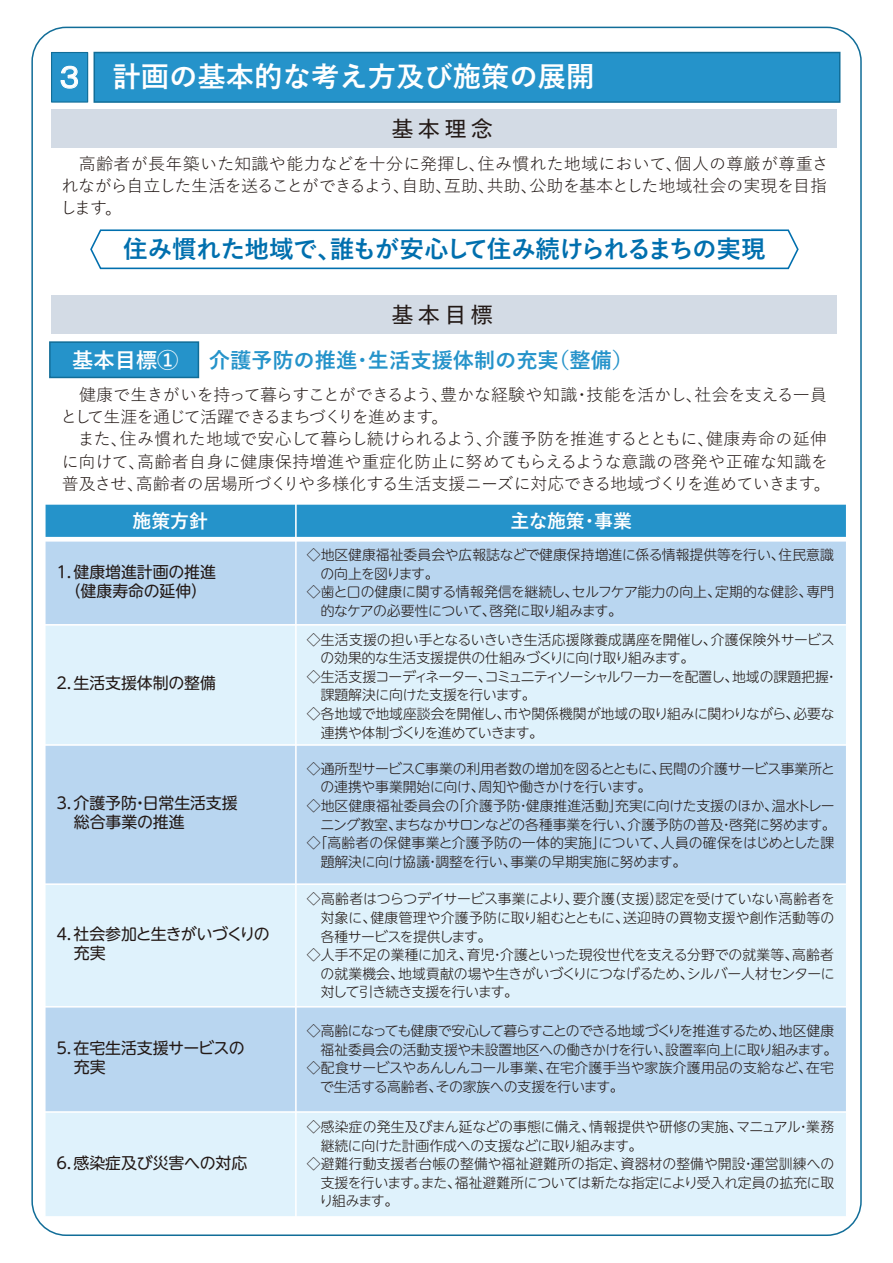
<style>
.page{position:relative;width:893px;height:1263px;background:#fff}
.page>*{position:absolute;margin:0;border:0;box-sizing:border-box;transform-origin:0 0}
.t1{font:700 28.35px "Yu Go";color:#fff}
.t2{font:700 24.6px "Yu Go";letter-spacing:-.035em;color:#006fae}
.t3{font:600 22.05px "Yu Go Pr 6 N";letter-spacing:.2em;color:#231916}
.t4{font:700 21.3px "Yu Go";color:#2593ca}
.t5{font:700 21.3px "Yu Go";color:#fff}
.t6{font:700 18.9px "Yu Go Pr 6 N";color:#fff}
.t7{font:16.95px/22.4px "Yu Go Pr 6 N";letter-spacing:-.02em;color:#231916;text-align:justify}
.t8{font:15.9px/19.2px "UD Shin M Go Pr 6";letter-spacing:-.01em;color:#231916}
.t9{font:15.9px/19.2px "UD Shin M Go Pr 6";letter-spacing:-.05em;color:#231916}
.t10{font:300 13.8px "UD Shin M Go Pr 6";letter-spacing:-.01em;color:#231916}
.t11{font:300 13.8px "UD Shin M Go Pr 6";letter-spacing:.01em;color:#231916}
.t12{font:300 13.8px "UD Shin M Go Pr 6";letter-spacing:-.03em;color:#231916}
.t13{font:300 13.8px "UD Shin M Go Pr 6";letter-spacing:-.06em;color:#231916}
.t14{font:300 13.8px "UD Shin M Go Pr 6";letter-spacing:.015em;color:#231916}
.t15{font:300 13.8px "UD Shin M Go Pr 6";letter-spacing:-.055em;color:#231916}
.t16{font:300 13.8px "UD Shin M Go Pr 6";letter-spacing:-.045em;color:#231916}
.t17{font:300 13.8px "UD Shin M Go Pr 6";letter-spacing:-.05em;color:#231916}
.s1{font-family:"MS P Gothic";font-weight:400;font-size:31.65px}
</style>
<div class="page">
<div style="left:52px;top:109px;width:785px;height:38px;background:#d3dbe5"></div>
<div style="left:50px;top:342px;width:148px;height:35px;background:#2593ca"></div>
<div style="left:49px;top:341px;width:150px;height:37px;border:2px solid #116d98"></div>
<div style="left:45px;top:504px;width:251px;height:35px;background:#2593ca"></div>
<div style="left:296px;top:504px;width:551px;height:35px;background:#2593ca"></div>
<div style="left:45px;top:539px;width:251px;height:86px;background:#b9d6f0"></div>
<div style="left:296px;top:539px;width:551px;height:86px;background:#b9d6f0"></div>
<div style="left:45px;top:625px;width:251px;height:120px;background:#dff2fc"></div>
<div style="left:296px;top:625px;width:551px;height:120px;background:#dff2fc"></div>
<div style="left:45px;top:745px;width:251px;height:139px;background:#b9d6f0"></div>
<div style="left:296px;top:745px;width:551px;height:139px;background:#b9d6f0"></div>
<div style="left:45px;top:884px;width:251px;height:123px;background:#dff2fc"></div>
<div style="left:296px;top:884px;width:551px;height:123px;background:#dff2fc"></div>
<div style="left:45px;top:1007px;width:251px;height:105px;background:#b9d6f0"></div>
<div style="left:296px;top:1007px;width:551px;height:105px;background:#b9d6f0"></div>
<div style="left:45px;top:1112px;width:251px;height:105px;background:#dff2fc"></div>
<div style="left:296px;top:1112px;width:551px;height:105px;background:#dff2fc"></div>
<hr style="left:295px;top:503px;width:2px;height:715px;background:#fff">
<div style="left:44px;top:537px;width:803px;height:5px;background:#fff"></div>
<hr style="left:44px;top:624px;width:803px;height:2px;background:#fff">
<hr style="left:44px;top:744px;width:803px;height:2px;background:#fff">
<hr style="left:44px;top:883px;width:803px;height:2px;background:#fff">
<hr style="left:44px;top:1006px;width:803px;height:1px;background:#fff">
<hr style="left:44px;top:1111px;width:803px;height:2px;background:#fff">
<hr style="left:44px;top:504px;width:2px;height:713px;background:#fff">
<hr style="left:846px;top:502px;width:1px;height:715px;background:#fff">
<hr style="left:44px;top:503px;width:803px;height:2px;background:#fff">
<hr style="left:44px;top:1216px;width:803px;height:2px;background:#fff">
<div style="left:52px;top:296px;width:785px;height:38px;background:#d3dbe5"></div>
<div style="left:52px;top:53px;width:36px;height:49px;background:#2593ca"></div>
<div style="left:51px;top:52px;width:37px;height:51px;border:1px solid #116d98"></div>
<svg style="left:60px;top:65px;width:18px;height:24px"></svg>
<div style="left:94px;top:53px;width:746px;height:49px;background:#2593ca"></div>
<div style="left:94px;top:52px;width:746px;height:51px;border:2px solid #116d98"></div>
<svg style="left:90px;top:229px;width:709px;height:41px"></svg>
<h1 class="t1" style="left:59px;top:60px;width:537px"><span class="s1">３</span> 計画の基本的な考え方及び施策の展開</h1>
<h3 class="t3" style="left:391px;top:109px;width:103px">基本理念</h3>
<p class="t7" style="left:60px;top:150px;width:770px">　高齢者が長年築いた知識や能力などを十分に発揮し、住み慣れた地域において、個人の尊厳が尊重されながら自立した生活を送ることができるよう、自助、互助、共助、公助を基本とした地域社会の実現を目指します。</p>
<h2 class="t2" style="left:123px;top:235px;width:644px">住み慣れた地域で、誰もが安心して住み続けられるまちの実現</h2>
<h3 class="t3" style="left:391px;top:294px;width:103px">基本目標</h3>
<h3 class="t5" style="left:72px;top:348px;width:108px">基本目標①</h3>
<h3 class="t4" style="left:209px;top:348px;width:426px">介護予防の推進・生活支援体制の充実（整備）</h3>
<p class="t7" style="left:61px;top:381px;width:772px;text-align:left">　健康で生きがいを持って暮らすことができるよう、豊かな経験や知識・技能を活かし、社会を支える一員として生涯を通じて活躍できるまちづくりを進めます。<br>　また、住み慣れた地域で安心して暮らし続けられるよう、介護予防を推進するとともに、健康寿命の延伸に向けて、高齢者自身に健康保持増進や重症化防止に努めてもらえるような意識の啓発や正確な知識を普及させ、高齢者の居場所づくりや多様化する生活支援ニーズに対応できる地域づくりを進めていきます。</p>
<h3 class="t6" style="left:133px;top:511px;width:77px">施策方針</h3>
<h3 class="t6" style="left:510px;top:511px;width:123px">主な施策・事業</h3>
<p class="t8" style="left:54px;top:562px;width:164px;text-align:center">１．健康増進計画の推進（健康寿命の延伸）</p>
<p class="t10" style="left:307px;top:544px;width:528px">◇地区健康福祉委員会や広報誌などで健康保持増進に係る情報提供等を行い、住民意識</p>
<p class="t15" style="left:321px;top:562px;width:120px">の向上を図ります。</p>
<p class="t10" style="left:307px;top:581px;width:529px">◇歯と口の健康に関する情報発信を継続し、セルフケア能力の向上、定期的な健診、専門</p>
<p class="t12" style="left:321px;top:599px;width:303px">的なケアの必要性について、啓発に取り組みます。</p>
<p class="t8" style="left:54px;top:673px;width:164px">２．生活支援体制の整備</p>
<p class="t8" style="left:74px;top:793px;width:165px;text-indent:-20px">３．介護予防・日常生活支援総合事業の推進</p>
<p class="t9" style="left:74px;top:923px;width:198px;text-indent:-20px">４．社会参加と生きがいづくりの充実</p>
<p class="t8" style="left:74px;top:1037px;width:172px;text-indent:-20px">５．在宅生活支援サービスの充実</p>
<p class="t8" style="left:54px;top:1152px;width:195px">６．感染症及び災害への対応</p>
<p class="t11" style="left:307px;top:628px;width:529px">◇生活支援の担い手となるいきいき生活応援隊養成講座を開催し、介護保険外サービス</p>
<p class="t10" style="left:321px;top:647px;width:375px">の効果的な生活支援提供の仕組みづくりに向け取り組みます。</p>
<p class="t13" style="left:307px;top:665px;width:533px">◇生活支援コーディネーター、コミュニティソーシャルワーカーを配置し、地域の課題把握・</p>
<p class="t12" style="left:321px;top:684px;width:216px">課題解決に向けた支援を行います。</p>
<p class="t10" style="left:307px;top:702px;width:529px">◇各地域で地域座談会を開催し、市や関係機関が地域の取り組みに関わりながら、必要な</p>
<p class="t16" style="left:321px;top:721px;width:224px">連携や体制づくりを進めていきます。</p>
<p class="t10" style="left:307px;top:757px;width:530px">◇通所型サービスＣ事業の利用者数の増加を図るとともに、民間の介護サービス事業所と</p>
<p class="t10" style="left:321px;top:776px;width:332px">の連携や事業開始に向け、周知や働きかけを行います。</p>
<p class="t10" style="left:307px;top:794px;width:529px">◇地区健康福祉委員会の「介護予防・健康推進活動」充実に向けた支援のほか、温水トレー</p>
<p class="t12" style="left:320px;top:813px;width:517px">ニング教室、まちなかサロンなどの各種事業を行い、介護予防の普及・啓発に努めます。</p>
<p class="t11" style="left:307px;top:832px;width:529px">◇「高齢者の保健事業と介護予防の一体的実施」について、人員の確保をはじめとした課</p>
<p class="t10" style="left:321px;top:850px;width:367px">題解決に向け協議・調整を行い、事業の早期実施に努めます。</p>
<p class="t10" style="left:307px;top:888px;width:529px">◇高齢者はつらつデイサービス事業により、要介護（支援）認定を受けていない高齢者を</p>
<p class="t14" style="left:321px;top:906px;width:515px">対象に、健康管理や介護予防に取り組むとともに、送迎時の買物支援や創作活動等の</p>
<p class="t15" style="left:321px;top:925px;width:172px">各種サービスを提供します。</p>
<p class="t10" style="left:307px;top:944px;width:529px">◇人手不足の業種に加え、育児・介護といった現役世代を支える分野での就業等、高齢者</p>
<p class="t10" style="left:321px;top:962px;width:515px">の就業機会、地域貢献の場や生きがいづくりにつなげるため、シルバー人材センターに</p>
<p class="t17" style="left:321px;top:981px;width:199px">対して引き続き支援を行います。</p>
<p class="t13" style="left:307px;top:1020px;width:529px">◇高齢になっても健康で安心して暮らすことのできる地域づくりを推進するため、地区健康</p>
<p class="t10" style="left:321px;top:1038px;width:518px">福祉委員会の活動支援や未設置地区への働きかけを行い、設置率向上に取り組みます。</p>
<p class="t14" style="left:307px;top:1057px;width:529px">◇配食サービスやあんしんコール事業、在宅介護手当や家族介護用品の支給など、在宅</p>
<p class="t10" style="left:320px;top:1075px;width:305px">で生活する高齢者、その家族への支援を行います。</p>
<p class="t10" style="left:307px;top:1115px;width:529px">◇感染症の発生及びまん延などの事態に備え、情報提供や研修の実施、マニュアル・業務</p>
<p class="t12" style="left:321px;top:1134px;width:323px">継続に向けた計画作成への支援などに取り組みます。</p>
<p class="t11" style="left:307px;top:1153px;width:529px">◇避難行動支援者台帳の整備や福祉避難所の指定、資器材の整備や開設・運営訓練への</p>
<p class="t10" style="left:321px;top:1171px;width:515px">支援を行います。また、福祉避難所については新たな指定により受入れ定員の拡充に取</p>
<p class="t10" style="left:319px;top:1190px;width:80px">り組みます。</p>
</div>
